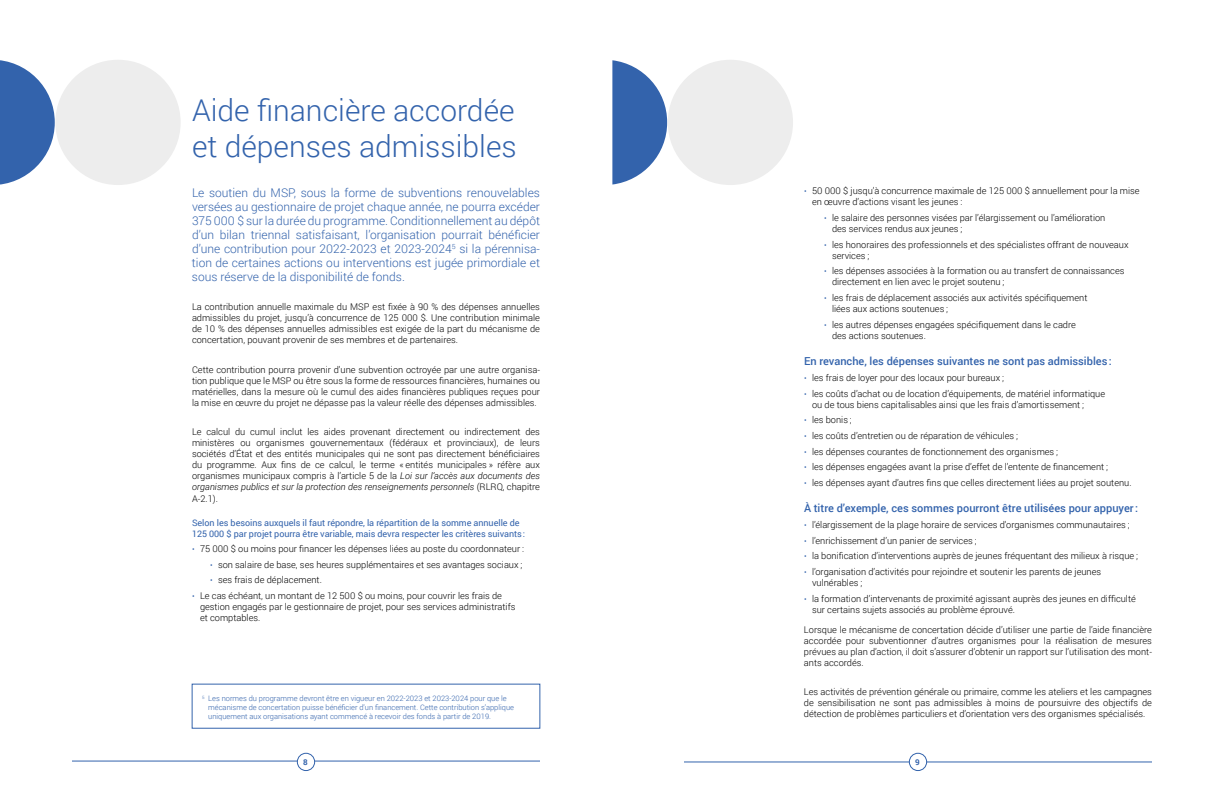
<style>
.page{position:relative;width:1224px;height:792px;background:#fff}
.page>*{position:absolute;margin:0;border:0;box-sizing:border-box;transform-origin:0 0}
.t1{font:300 30px/36px "Roboto";color:#3363ac}
.t2{font:300 12px/14px "Roboto";color:#3363ac;text-align:justify}
.t3{font:500 11px "Roboto";color:#3363ac}
.t4{font:300 9.2px/11.1px "Roboto";color:#000}
.t5{font:9px/10.8px "Roboto";letter-spacing:-.005em;color:#3363ac}
.t6{font:700 8px "Roboto";color:#3363ac}
.t7{font:300 7.5px/9px "Roboto";color:#3363ac}
.s1{font-style:italic}
.s2{font-size:8px;color:#3363ac}
</style>
<div class="page">
<hr style="left:684px;top:761px;width:468px;height:1px;background:#3363ac">
<div style="left:909px;top:753px;width:18px;height:18px;background:#fff;border-radius:50%"></div>
<div style="left:909px;top:753px;width:18px;height:18px;border:1px solid #3363ac;border-radius:50%"></div>
<hr style="left:72px;top:761px;width:468px;height:1px;background:#3363ac">
<div style="left:297px;top:753px;width:18px;height:18px;background:#fff;border-radius:50%"></div>
<div style="left:297px;top:753px;width:18px;height:18px;border:1px solid #3363ac;border-radius:50%"></div>
<svg style="left:0;top:60px;width:55px;height:125px"></svg>
<svg style="left:612px;top:60px;width:55px;height:125px"></svg>
<div style="left:55px;top:60px;width:126px;height:125px;background:#ededed;border-radius:50%"></div>
<div style="left:668px;top:60px;width:125px;height:125px;background:#ededed;border-radius:50%"></div>
<h1 class="t1" style="left:192px;top:92px;width:326px">Aide financière accordée et dépenses admissibles</h1>
<p class="t2" style="left:192px;top:185px;width:350px">Le soutien du MSP, sous la forme de subventions renouvelables versées au gestionnaire de projet chaque année, ne pourra excéder 375 000 $ sur la durée du programme. Conditionnellement au dépôt d’un bilan triennal satisfaisant, l’organisation pourrait bénéficier d’une contribution pour 2022-2023 et 2023-2024<sup>5</sup> si la pérennisa&shy;tion de certaines actions ou interventions est jugée primordiale et sous réserve de la disponibilité de fonds.</p>
<p class="t4" style="left:192px;top:301px;width:350px;text-align:justify">La contribution annuelle maximale du MSP est fixée à 90 % des dépenses annuelles admissibles du projet, jusqu’à concurrence de 125 000 $. Une contribution minimale de 10 % des dépenses annuelles admissibles est exigée de la part du mécanisme de concertation, pouvant provenir de ses membres et de partenaires.</p>
<p class="t4" style="left:192px;top:363px;width:350px;text-align:justify">Cette contribution pourra provenir d’une subvention octroyée par une autre organisa&shy;tion publique que le MSP ou être sous la forme de ressources financières, humaines ou matérielles, dans la mesure où le cumul des aides financières publiques reçues pour la mise en œuvre du projet ne dépasse pas la valeur réelle des dépenses admissibles.</p>
<p class="t4" style="left:192px;top:426px;width:350px;text-align:justify">Le calcul du cumul inclut les aides provenant directement ou indirectement des ministères ou organismes gouvernementaux (fédéraux et provinciaux), de leurs sociétés d’État et des entités municipales qui ne sont pas directement bénéficiaires du programme. Aux fins de ce calcul, le terme « entités municipales » réfère aux organismes municipaux compris à l’article 5 de la <span class="s1">Loi sur l’accès aux documents des organismes publics et sur la protection des renseignements personnels</span> (RLRQ, chapitre A-2.1).</p>
<p class="t5" style="left:192px;top:517px;width:335px">Selon les besoins auxquels il faut répondre, la répartition de la somme annuelle de<br>125 000 $ par projet pourra être variable, mais devra respecter les critères suivants:</p>
<p class="t4" style="left:192px;top:543px;width:334px"><span class="s2">•</span> 75 000 $ ou moins pour financer les dépenses liées au poste du coordonnateur :</p>
<p class="t4" style="left:210px;top:559px;width:314px"><span class="s2">•</span> son salaire de base, ses heures supplémentaires et ses avantages sociaux ;</p>
<p class="t4" style="left:210px;top:574px;width:113px"><span class="s2">•</span> ses frais de déplacement.</p>
<p class="t4" style="left:200px;top:590px;width:317px;text-indent:-8px"><span class="s2">•</span> Le cas échéant, un montant de 12 500 $ ou moins, pour couvrir les frais de gestion engagés par le gestionnaire de projet, pour ses services administratifs et comptables.</p>
<p class="t7" style="left:208px;top:694px;width:307px;text-indent:-6px"><sup>5</sup> Les normes du programme devront être en vigueur en 2022-2023 et 2023-2024 pour que le mécanisme de concertation puisse bénéficier d’un financement. Cette contribution s’applique uniquement aux organisations ayant commencé à recevoir des fonds à partir de 2019.</p>
<p class="t4" style="left:812px;top:185px;width:329px;text-indent:-8px"><span class="s2">•</span> 50 000 $ jusqu’à concurrence maximale de 125 000 $ annuellement pour la mise en œuvre d’actions visant les jeunes :</p>
<p class="t4" style="left:832px;top:212px;width:275px;text-indent:-8px"><span class="s2">•</span> le salaire des personnes visées par l’élargissement ou l’amélioration des services rendus aux jeunes ;</p>
<p class="t4" style="left:832px;top:238px;width:298px;text-indent:-8px"><span class="s2">•</span> les honoraires des professionnels et des spécialistes offrant de nouveaux services ;</p>
<p class="t4" style="left:832px;top:265px;width:294px;text-indent:-8px"><span class="s2">•</span> les dépenses associées à la formation ou au transfert de connaissances directement en lien avec le projet soutenu ;</p>
<p class="t4" style="left:832px;top:292px;width:257px;text-indent:-8px"><span class="s2">•</span> les frais de déplacement associés aux activités spécifiquement liées aux actions soutenues ;</p>
<p class="t4" style="left:832px;top:319px;width:245px;text-indent:-8px"><span class="s2">•</span> les autres dépenses engagées spécifiquement dans le cadre des actions soutenues.</p>
<p class="t3" style="left:804px;top:354px;width:309px">En revanche, les dépenses suivantes ne sont pas admissibles:</p>
<p class="t4" style="left:804px;top:372px;width:202px"><span class="s2">•</span> les frais de loyer pour des locaux pour bureaux ;</p>
<p class="t4" style="left:812px;top:388px;width:295px;text-indent:-8px"><span class="s2">•</span> les coûts d’achat ou de location d’équipements, de matériel informatique ou de tous biens capitalisables ainsi que les frais d’amortissement ;</p>
<p class="t4" style="left:804px;top:414px;width:49px"><span class="s2">•</span> les bonis ;</p>
<p class="t4" style="left:804px;top:430px;width:216px"><span class="s2">•</span> les coûts d’entretien ou de réparation de véhicules ;</p>
<p class="t4" style="left:804px;top:445px;width:256px"><span class="s2">•</span> les dépenses courantes de fonctionnement des organismes ;</p>
<p class="t4" style="left:804px;top:461px;width:306px"><span class="s2">•</span> les dépenses engagées avant la prise d’effet de l’entente de financement ;</p>
<p class="t4" style="left:804px;top:477px;width:329px"><span class="s2">•</span> les dépenses ayant d’autres fins que celles directement liées au projet soutenu.</p>
<p class="t3" style="left:804px;top:501px;width:336px">À titre d’exemple, ces sommes pourront être utilisées pour appuyer:</p>
<p class="t4" style="left:804px;top:519px;width:327px"><span class="s2">•</span> l’élargissement de la plage horaire de services d’organismes communautaires ;</p>
<p class="t4" style="left:804px;top:535px;width:174px"><span class="s2">•</span> l’enrichissement d’un panier de services ;</p>
<p class="t4" style="left:804px;top:550px;width:336px"><span class="s2">•</span> la bonification d’interventions auprès de jeunes fréquentant des milieux à risque ;</p>
<p class="t4" style="left:812px;top:566px;width:291px;text-indent:-8px"><span class="s2">•</span> l’organisation d’activités pour rejoindre et soutenir les parents de jeunes vulnérables ;</p>
<p class="t4" style="left:812px;top:592px;width:325px;text-indent:-8px"><span class="s2">•</span> la formation d’intervenants de proximité agissant auprès des jeunes en difficulté sur certains sujets associés au problème éprouvé.</p>
<p class="t4" style="left:804px;top:624px;width:350px;text-align:justify">Lorsque le mécanisme de concertation décide d’utiliser une partie de l’aide financière accordée pour subventionner d’autres organismes pour la réalisation de mesures prévues au plan d’action, il doit s’assurer d’obtenir un rapport sur l’utilisation des mont&shy;ants accordés.</p>
<p class="t4" style="left:804px;top:686px;width:350px;text-align:justify">Les activités de prévention générale ou primaire, comme les ateliers et les campagnes de sensibilisation ne sont pas admissibles à moins de poursuivre des objectifs de détection de problèmes particuliers et d’orientation vers des organismes spécialisés.</p>
<p class="t6" style="left:303px;top:756px;width:6px">8</p>
<p class="t6" style="left:915px;top:756px;width:6px">9</p>
</div>
